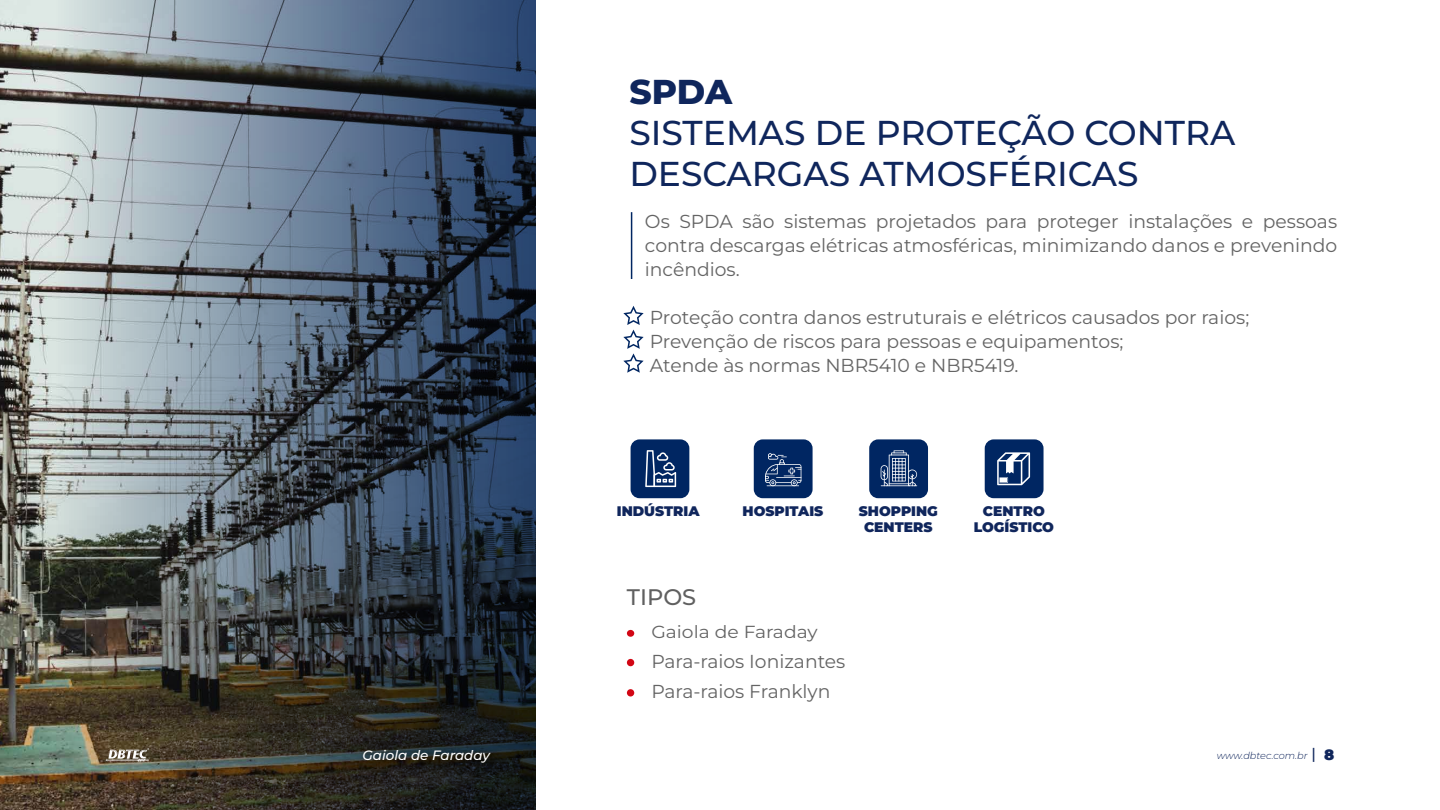
<style>
.page{position:relative;width:1440px;height:810px;background:#fff}
.page>*{position:absolute;margin:0;border:0;box-sizing:border-box;transform-origin:0 0}
.t1{font:500 34.5px/41.4px "Montserrat";color:#0f265c}
.t2{font:800 34.5px "Montserrat";color:#0f265c}
.t3{font:500 22.5px "Montserrat";color:#606060}
.t4{font:18.75px/24px "Montserrat";color:#646464}
.t5{font:17.4px "Montserrat";color:#646464;scale:1.08 1}
.t6{font:900 13.88px/16.6px "Montserrat";color:#10265c;text-align:center}
.t7{font:italic 500 13.5px "Montserrat";color:#fff}
.t8{font:italic 300 9.75px "Montserrat";color:#10265c}
.s1{font-weight:500;font-style:normal;font-size:15px}
.s2{font-weight:900;font-style:normal;font-size:15px}
</style>
<div class="page">
<hr style="left:631px;top:212px;width:1px;height:67px;background:#002662">
<div style="left:869px;top:439px;width:59px;height:59px;background:#002662;border-radius:9px"></div>
<svg style="left:881px;top:450px;width:36px;height:36px"></svg>
<div style="left:754px;top:439px;width:59px;height:59px;background:#002662;border-radius:9px"></div>
<svg style="left:765px;top:453px;width:36px;height:33px"></svg>
<div style="left:985px;top:439px;width:59px;height:59px;background:#002662;border-radius:9px"></div>
<svg style="left:997px;top:452px;width:33px;height:33px"></svg>
<div style="left:631px;top:439px;width:58px;height:59px;background:#002662;border-radius:9px"></div>
<svg style="left:645px;top:450px;width:31px;height:37px"></svg>
<div style="left:627px;top:630px;width:7px;height:7px;background:#d20614;border-radius:50%"></div>
<div style="left:627px;top:659px;width:7px;height:7px;background:#d20614;border-radius:50%"></div>
<div style="left:627px;top:689px;width:7px;height:8px;background:#d20614;border-radius:50%"></div>
<img style="left:0;top:0;width:53px;height:810px">
<img style="left:53px;top:0;width:483px;height:810px">
<svg style="left:623px;top:306px;width:21px;height:67px"></svg>
<svg style="left:106px;top:748px;width:43px;height:14px"></svg>
<img style="left:353px;top:739px;width:152px;height:41px">
<p class="t7" style="left:362px;top:746px;width:129px">Gaiola de Faraday</p>
<h1 class="t2" style="left:629px;top:66px;width:104px">SPDA</h1>
<h1 class="t1" style="left:629px;top:115px;width:608px">SISTEMAS DE PROTEÇÃO CONTRA<br>DESCARGAS ATMOSFÉRICAS</h1>
<p class="t4" style="left:645px;top:210px;width:694px;text-align:justify">Os SPDA são sistemas projetados para proteger instalações e pessoas contra descargas elétricas atmosféricas, minimizando danos e prevenindo incêndios.</p>
<p class="t4" style="left:650px;top:306px;width:601px">Proteção contra danos estruturais e elétricos causados por raios;<br>Prevenção de riscos para pessoas e equipamentos;<br>Atende às normas NBR5410 e NBR5419.</p>
<p class="t6" style="left:617px;top:502px;width:84px">INDÚSTRIA</p>
<p class="t6" style="left:743px;top:502px;width:82px">HOSPITAIS</p>
<p class="t6" style="left:974px;top:502px;width:82px">CENTRO<br>LOGÍSTICO</p>
<p class="t6" style="left:859px;top:502px;width:81px">SHOPPING<br>CENTERS</p>
<p class="t3" style="left:627px;top:582px;width:71px">TIPOS</p>
<p class="t5" style="left:651px;top:621px;width:155px">Gaiola de Faraday</p>
<p class="t4" style="left:651px;top:648px;width:196px;line-height:30.2px">Para-raios Ionizantes<br>Para-raios Franklyn</p>
<p class="t8" style="left:1217px;top:749px;width:119px">www.dbtec.com.br <span class="s1">|</span> <span class="s2">8</span></p>
</div>
